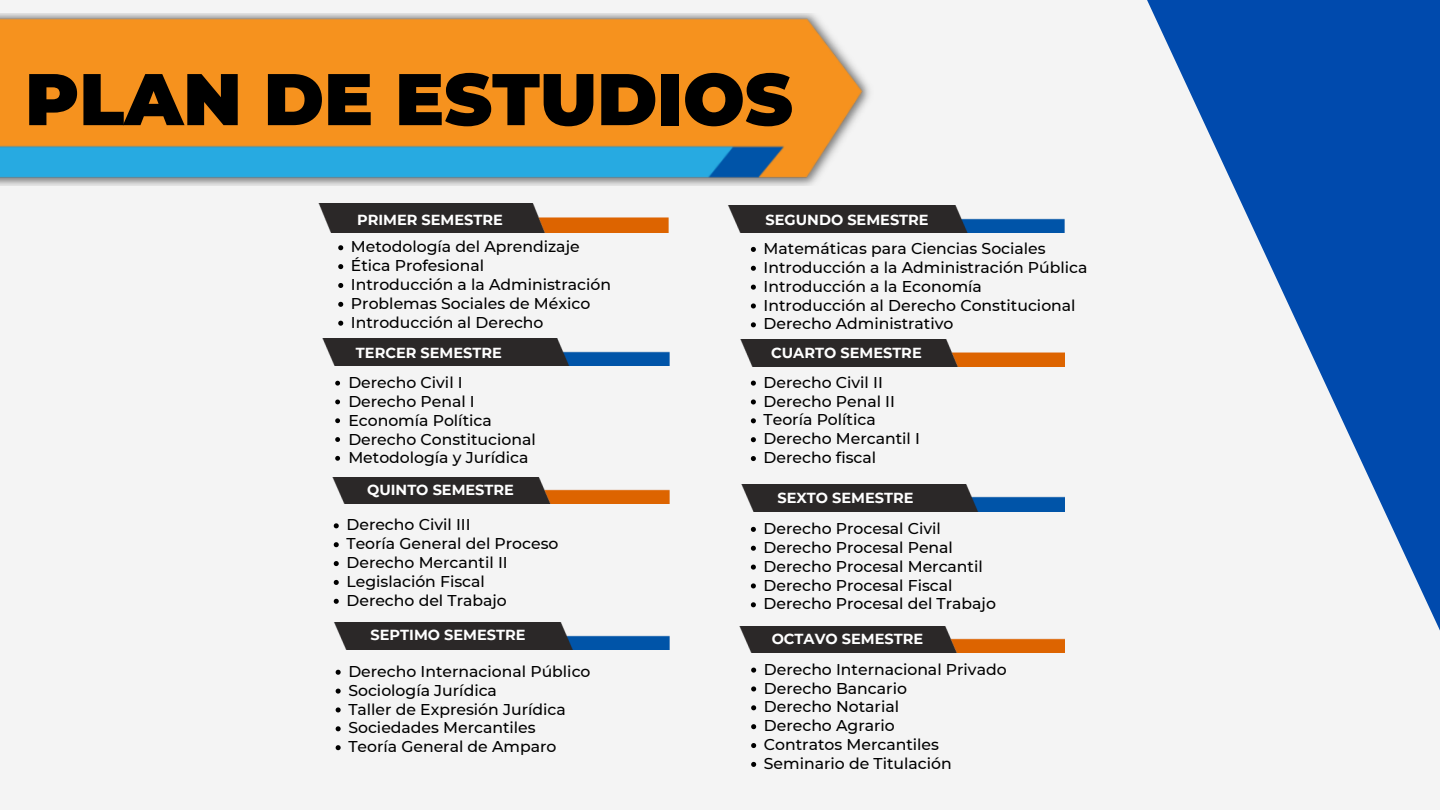
<style>
.page{position:relative;width:1440px;height:810px;background:#f4f4f4}
.page>*{position:absolute;margin:0;border:0;box-sizing:border-box;transform-origin:0 0}
.t1{font:900 73px "Montserrat";color:#000}
.t2{font:500 15.6px "Montserrat";color:#000}
.t3{font:700 14.5px "Montserrat";color:#fff}
</style>
<div class="page">
<svg style="left:1147px;top:0;width:293px;height:631px"></svg>
<img style="left:0;top:14px;width:870px;height:172px">
<img style="left:318px;top:203px;width:351px;height:30px">
<img style="left:728px;top:206px;width:336px;height:27px">
<svg style="left:338px;top:245px;width:5px;height:5px"></svg>
<svg style="left:338px;top:264px;width:5px;height:5px"></svg>
<svg style="left:338px;top:283px;width:5px;height:5px"></svg>
<svg style="left:338px;top:302px;width:5px;height:5px"></svg>
<svg style="left:338px;top:321px;width:5px;height:5px"></svg>
<svg style="left:751px;top:247px;width:5px;height:5px"></svg>
<svg style="left:751px;top:266px;width:5px;height:5px"></svg>
<svg style="left:751px;top:285px;width:5px;height:5px"></svg>
<svg style="left:751px;top:303px;width:5px;height:6px"></svg>
<svg style="left:751px;top:322px;width:5px;height:5px"></svg>
<svg style="left:335px;top:381px;width:5px;height:5px"></svg>
<svg style="left:335px;top:400px;width:5px;height:4px"></svg>
<svg style="left:335px;top:418px;width:5px;height:5px"></svg>
<svg style="left:335px;top:437px;width:5px;height:5px"></svg>
<svg style="left:335px;top:456px;width:5px;height:5px"></svg>
<svg style="left:751px;top:381px;width:5px;height:5px"></svg>
<svg style="left:751px;top:399px;width:5px;height:5px"></svg>
<svg style="left:751px;top:418px;width:5px;height:5px"></svg>
<svg style="left:751px;top:437px;width:5px;height:5px"></svg>
<svg style="left:751px;top:456px;width:5px;height:5px"></svg>
<img style="left:322px;top:339px;width:347px;height:27px">
<img style="left:740px;top:340px;width:324px;height:26px">
<img style="left:332px;top:477px;width:337px;height:26px">
<img style="left:741px;top:484px;width:324px;height:27px">
<svg style="left:334px;top:523px;width:5px;height:5px"></svg>
<svg style="left:334px;top:542px;width:5px;height:5px"></svg>
<svg style="left:334px;top:561px;width:5px;height:5px"></svg>
<svg style="left:334px;top:580px;width:5px;height:5px"></svg>
<svg style="left:334px;top:599px;width:5px;height:5px"></svg>
<svg style="left:751px;top:527px;width:5px;height:5px"></svg>
<svg style="left:751px;top:546px;width:5px;height:5px"></svg>
<svg style="left:751px;top:565px;width:5px;height:5px"></svg>
<svg style="left:751px;top:583px;width:5px;height:5px"></svg>
<svg style="left:751px;top:602px;width:5px;height:5px"></svg>
<img style="left:739px;top:627px;width:326px;height:26px">
<svg style="left:751px;top:668px;width:5px;height:5px"></svg>
<svg style="left:751px;top:686px;width:5px;height:5px"></svg>
<svg style="left:751px;top:705px;width:5px;height:5px"></svg>
<svg style="left:751px;top:724px;width:5px;height:5px"></svg>
<svg style="left:751px;top:743px;width:5px;height:5px"></svg>
<svg style="left:751px;top:762px;width:5px;height:5px"></svg>
<img style="left:334px;top:622px;width:335px;height:27px">
<svg style="left:336px;top:670px;width:5px;height:5px"></svg>
<svg style="left:336px;top:689px;width:5px;height:5px"></svg>
<svg style="left:336px;top:707px;width:5px;height:5px"></svg>
<svg style="left:336px;top:726px;width:5px;height:5px"></svg>
<svg style="left:336px;top:745px;width:5px;height:5px"></svg>
<p class="t1" style="left:25px;top:54px;width:769px">PLAN DE ESTUDIOS</p>
<p class="t3" style="left:357px;top:211px;width:147px">PRIMER SEMESTRE</p>
<p class="t3" style="left:766px;top:211px;width:165px">SEGUNDO SEMESTRE</p>
<p class="t2" style="left:351px;top:237px;width:230px">Metodología del Aprendizaje</p>
<p class="t2" style="left:351px;top:256px;width:135px">Ética Profesional</p>
<p class="t2" style="left:351px;top:275px;width:262px">Introducción a la Administración</p>
<p class="t2" style="left:351px;top:294px;width:241px">Problemas Sociales de México</p>
<p class="t2" style="left:351px;top:313px;width:194px">Introducción al Derecho</p>
<p class="t2" style="left:764px;top:239px;width:284px">Matemáticas para Ciencias Sociales</p>
<p class="t2" style="left:764px;top:258px;width:325px">Introducción a la Administración Pública</p>
<p class="t2" style="left:764px;top:277px;width:220px">Introducción a la Economía</p>
<p class="t2" style="left:764px;top:295px;width:314px">Introducción al Derecho Constitucional</p>
<p class="t2" style="left:764px;top:314px;width:191px">Derecho Administrativo</p>
<p class="t3" style="left:356px;top:344px;width:147px">TERCER SEMESTRE</p>
<p class="t3" style="left:771px;top:344px;width:152px">CUARTO SEMESTRE</p>
<p class="t2" style="left:348px;top:373px;width:116px">Derecho Civil I</p>
<p class="t2" style="left:348px;top:392px;width:128px">Derecho Penal I</p>
<p class="t2" style="left:348px;top:411px;width:145px">Economía Política</p>
<p class="t2" style="left:348px;top:430px;width:189px">Derecho Constitucional</p>
<p class="t2" style="left:348px;top:448px;width:182px">Metodología y Jurídica</p>
<p class="t3" style="left:367px;top:481px;width:148px">QUINTO SEMESTRE</p>
<p class="t2" style="left:347px;top:515px;width:126px">Derecho Civil III</p>
<p class="t2" style="left:347px;top:534px;width:213px">Teoría General del Proceso</p>
<p class="t2" style="left:347px;top:553px;width:163px">Derecho Mercantil II</p>
<p class="t2" style="left:347px;top:572px;width:140px">Legislación Fiscal</p>
<p class="t2" style="left:347px;top:591px;width:162px">Derecho del Trabajo</p>
<p class="t3" style="left:371px;top:626px;width:156px">SEPTIMO SEMESTRE</p>
<p class="t2" style="left:348px;top:662px;width:244px">Derecho Internacional Público</p>
<p class="t2" style="left:348px;top:681px;width:150px">Sociología Jurídica</p>
<p class="t2" style="left:348px;top:699px;width:219px">Taller de Expresión Jurídica</p>
<p class="t2" style="left:348px;top:718px;width:189px">Sociedades Mercantiles</p>
<p class="t2" style="left:348px;top:737px;width:210px">Teoría General de Amparo</p>
<p class="t2" style="left:764px;top:373px;width:121px">Derecho Civil II</p>
<p class="t2" style="left:764px;top:391px;width:133px">Derecho Penal II</p>
<p class="t2" style="left:764px;top:410px;width:114px">Teoría Política</p>
<p class="t2" style="left:764px;top:429px;width:158px">Derecho Mercantil I</p>
<p class="t2" style="left:764px;top:448px;width:114px">Derecho fiscal</p>
<p class="t3" style="left:778px;top:489px;width:138px">SEXTO SEMESTRE</p>
<p class="t2" style="left:764px;top:519px;width:179px">Derecho Procesal Civil</p>
<p class="t2" style="left:764px;top:538px;width:191px">Derecho Procesal Penal</p>
<p class="t2" style="left:764px;top:557px;width:221px">Derecho Procesal Mercantil</p>
<p class="t2" style="left:764px;top:575px;width:190px">Derecho Procesal Fiscal</p>
<p class="t2" style="left:764px;top:594px;width:234px">Derecho Procesal del Trabajo</p>
<p class="t3" style="left:772px;top:630px;width:153px">OCTAVO SEMESTRE</p>
<p class="t2" style="left:764px;top:660px;width:244px">Derecho Internacional Privado</p>
<p class="t2" style="left:764px;top:678px;width:145px">Derecho Bancario</p>
<p class="t2" style="left:764px;top:697px;width:137px">Derecho Notarial</p>
<p class="t2" style="left:764px;top:716px;width:132px">Derecho Agrario</p>
<p class="t2" style="left:764px;top:735px;width:177px">Contratos Mercantiles</p>
<p class="t2" style="left:764px;top:754px;width:189px">Seminario de Titulación</p>
</div>
